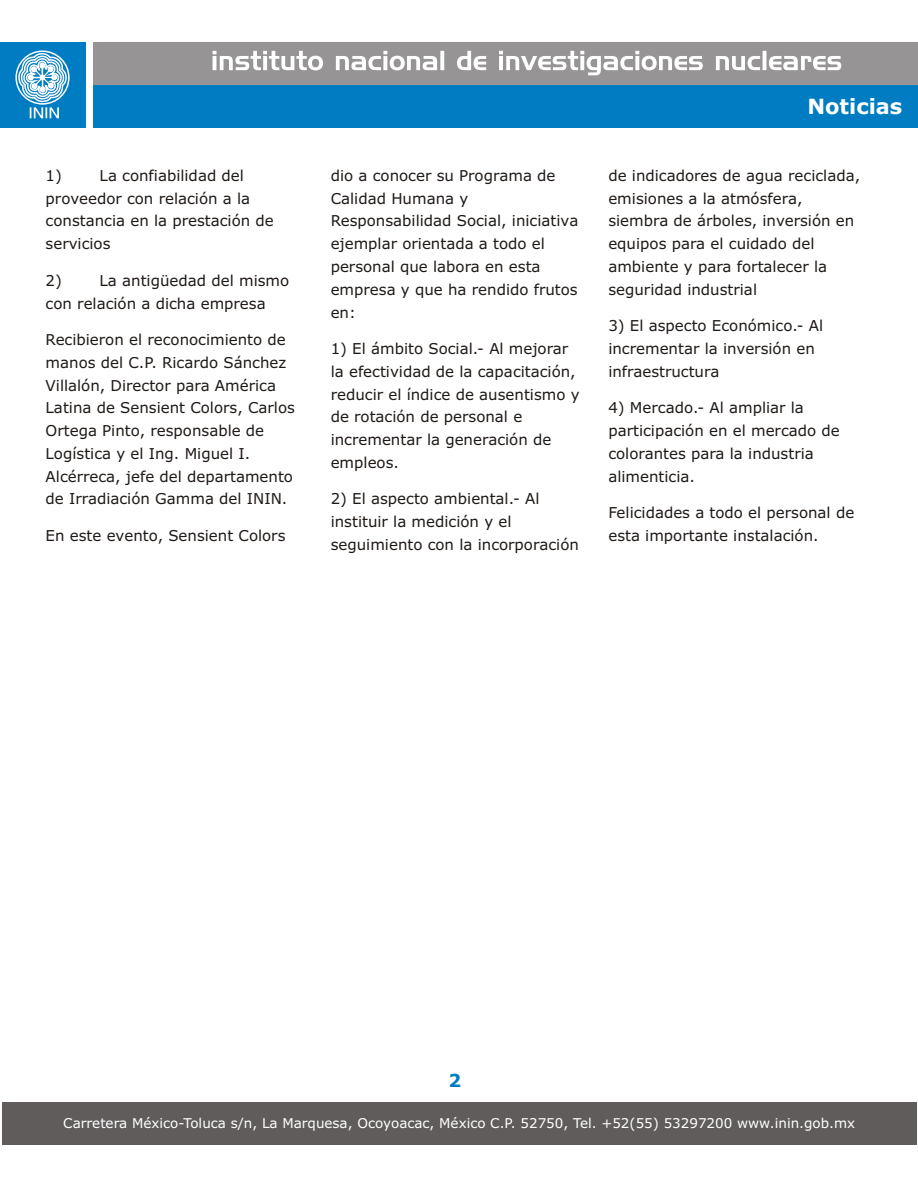
<style>
.page{position:relative;width:918px;height:1188px;background:#fff}
.page>*{position:absolute;margin:0;border:0;box-sizing:border-box;transform-origin:0 0}
.t1{font:700 21px "Verdana";color:#fff}
.t2{font:700 18px "Verdana";color:#007dc2}
.t3{font:15px/22.8px "Verdana";color:#1f1a17}
.t4{font:13.5px "Verdana";color:#fff}
</style>
<div class="page">
<div style="left:93px;top:42px;width:825px;height:43px;background:#969494"></div>
<div style="left:93px;top:85px;width:825px;height:42px;background:#007dc2"></div>
<div style="left:0;top:42px;width:85px;height:85px;background:#007dc2"></div>
<div style="left:15px;top:50px;width:55px;height:55px;border:2px solid #fff;border-radius:50%"></div>
<svg style="left:17px;top:52px;width:51px;height:66px"></svg>
<svg style="left:213px;top:51px;width:628px;height:24px"></svg>
<div style="left:2px;top:1102px;width:914px;height:43px;background:#615c5c"></div>
<p class="t3" style="left:46px;top:165px;width:230px;text-indent:54px">La confiabilidad del proveedor con relación a la constancia en la prestación de servicios</p>
<p class="t3" style="left:46px;top:270px;width:18px">2)</p>
<p class="t3" style="left:46px;top:165px;width:18px">1)</p>
<p class="t3" style="left:46px;top:270px;width:245px;text-indent:54px">La antigüedad del mismo con relación a dicha empresa</p>
<p class="t3" style="left:46px;top:329px;width:251px">Recibieron el reconocimiento de manos del C.P. Ricardo Sánchez<br>Villalón, Director para América<br>Latina de Sensient Colors, Carlos<br>Ortega Pinto, responsable de<br>Logística y el Ing. Miguel I.<br>Alcérreca, jefe del departamento de Irradiación Gamma del ININ.</p>
<p class="t3" style="left:46px;top:525px;width:241px">En este evento, Sensient Colors</p>
<p class="t3" style="left:331px;top:165px;width:249px">dio a conocer su Programa de<br>Calidad Humana y<br>Responsabilidad Social, iniciativa ejemplar orientada a todo el personal que labora en esta empresa y que ha rendido frutos en:</p>
<p class="t3" style="left:331px;top:339px;width:250px">1) El ámbito Social.- Al mejorar la efectividad de la capacitación, reducir el índice de ausentismo y de rotación de personal e incrementar la generación de empleos.</p>
<p class="t3" style="left:331px;top:489px;width:250px">2) El aspecto ambiental.- Al instituir la medición y el seguimiento con la incorporación</p>
<h1 class="t1" style="left:807px;top:98px;width:96px">Noticias</h1>
<p class="t3" style="left:608px;top:165px;width:253px">de indicadores de agua reciclada, emisiones a la atmósfera, siembra de árboles, inversión en equipos para el cuidado del ambiente y para fortalecer la seguridad industrial</p>
<p class="t3" style="left:608px;top:316px;width:216px">3) El aspecto Económico.- Al incrementar la inversión en infraestructura</p>
<p class="t3" style="left:608px;top:398px;width:233px">4) Mercado.- Al ampliar la participación en el mercado de colorantes para la industria alimenticia.</p>
<p class="t3" style="left:608px;top:503px;width:247px">Felicidades a todo el personal de esta importante instalación.</p>
<p class="t2" style="left:449px;top:1073px;width:14px">2</p>
<p class="t4" style="left:63px;top:1117px;width:793px">Carretera México-Toluca s/n, La Marquesa, Ocoyoacac, México C.P. 52750, Tel. +52(55) 53297200 www.inin.gob.mx</p>
</div>
